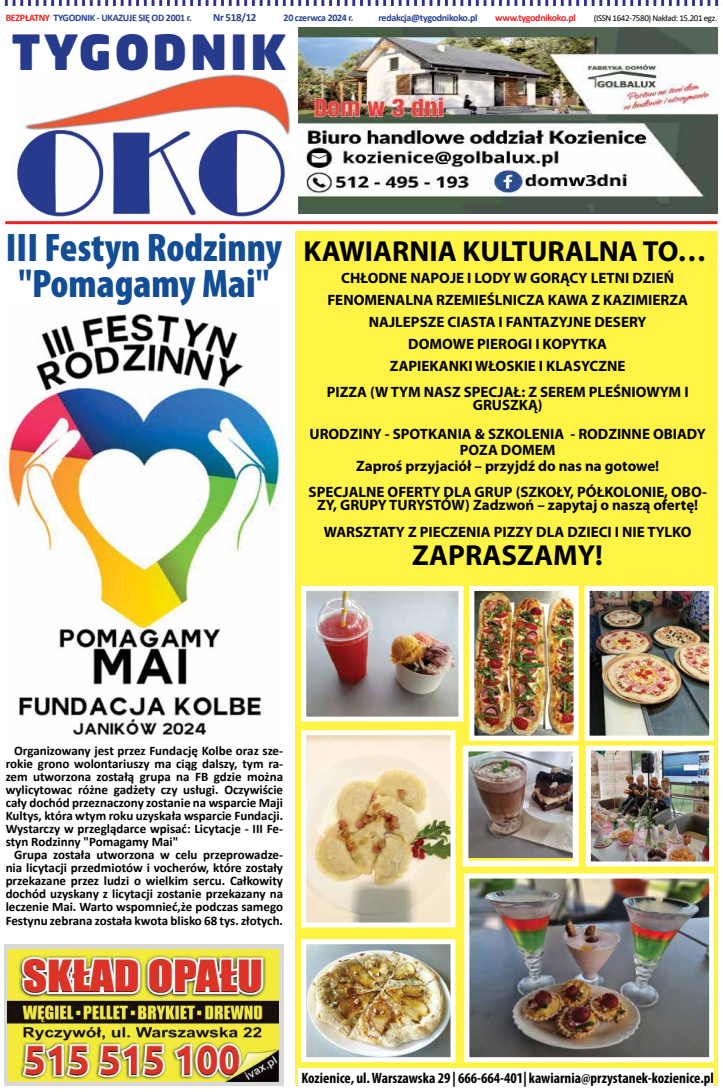
<style>
.page{position:relative;width:723px;height:1092px;background:#fff}
.page>*{position:absolute;margin:0;border:0;box-sizing:border-box;transform-origin:0 0}
.t1{font:900 47.9px "Neo Sans Pro";letter-spacing:.06em;color:#273b8d}
.t2{font:900 condensed 40px/36px "Myriad Pro";color:#124d95;text-align:center}
.t3{font:700 29px "Myriad Pro";color:#000}
.t4{font:700 15px/22px "Myriad Pro";color:#000;text-align:center}
.t5{font:700 condensed 15px "Myriad Pro";color:#000}
.t6{font:700 13px/13px "Calibri";color:#000;text-align:justify}
.t7{font:700 11px "Calibri";letter-spacing:-.03em;color:#25408f}
.t8{font:700 10px "Calibri";letter-spacing:-.03em;color:#25408f}
.t9{font:700 10px "Calibri";letter-spacing:-.03em;color:#ed2024}
.t10{font:9px "Calibri";letter-spacing:-.04em;color:#000}
.s1{color:#ed2024}
</style>
<div class="page">
<img style="left:12px;top:74px;width:278px;height:145px">
<hr style="left:5px;top:221px;width:712px;height:3px;background:#ed2024">
<svg style="left:4px;top:0;width:715px;height:6px"></svg>
<div style="left:4px;top:944px;width:279px;height:141px;background:#d7d8da"></div>
<img style="left:7px;top:949px;width:272px;height:132px">
<img style="left:299px;top:27px;width:418px;height:186px">
<img style="left:6px;top:313px;width:275px;height:425px">
<div style="left:295px;top:231px;width:422px;height:854px;background:#fff346"></div>
<div style="left:298px;top:1067px;width:416px;height:19px;background:#fff"></div>
<img style="left:307px;top:592px;width:150px;height:123px">
<div style="left:301px;top:586px;width:162px;height:135px;border:5px solid #fff"></div>
<img style="left:307px;top:736px;width:142px;height:185px">
<div style="left:301px;top:730px;width:154px;height:197px;border:5px solid #fff"></div>
<img style="left:470px;top:752px;width:101px;height:105px">
<div style="left:463px;top:745px;width:115px;height:121px;border:6px solid #fff"></div>
<img style="left:470px;top:879px;width:238px;height:177px">
<div style="left:464px;top:873px;width:250px;height:189px;border:5px solid #fff"></div>
<img style="left:307px;top:945px;width:142px;height:111px">
<div style="left:301px;top:939px;width:154px;height:123px;border:5px solid #fff"></div>
<img style="left:592px;top:751px;width:116px;height:109px">
<div style="left:586px;top:745px;width:128px;height:121px;border:5px solid #fff"></div>
<img style="left:590px;top:592px;width:118px;height:142px">
<div style="left:584px;top:586px;width:130px;height:154px;border:5px solid #fff"></div>
<img style="left:475px;top:592px;width:97px;height:142px">
<div style="left:469px;top:586px;width:109px;height:154px;border:5px solid #fff"></div>
<p class="t8" style="left:6px;top:10px;width:188px"><span class="s1">BEZPŁATNY</span> TYGODNIK - UKAZUJE SIĘ OD 2001 r.</p>
<p class="t7" style="left:213px;top:9px;width:45px">Nr 518/12</p>
<p class="t8" style="left:284px;top:10px;width:71px">20 czerwca 2024 r.</p>
<p class="t8" style="left:378px;top:10px;width:101px">redakcja@tygodnikoko.pl</p>
<p class="t9" style="left:495px;top:10px;width:82px">www.tygodnikoko.pl</p>
<p class="t10" style="left:594px;top:12px;width:125px">(ISSN 1642-7580) Nakład: 15.201 egz.</p>
<h1 class="t1" style="left:12px;top:20px;width:277px">TYGODNIK</h1>
<h2 class="t2" style="left:6px;top:230px;width:278px">III Festyn Rodzinny "Pomagamy Mai"</h2>
<h3 class="t3" style="left:304px;top:235px;width:404px">KAWIARNIA KULTURALNA TO…</h3>
<p class="t4" style="left:327px;top:267px;width:362px">CHŁODNE NAPOJE I LODY W GORĄCY LETNI DZIEŃ FENOMENALNA RZEMIEŚLNICZA KAWA Z KAZIMIERZA NAJLEPSZE CIASTA I FANTAZYJNE DESERY<br>DOMOWE PIEROGI I KOPYTKA<br>ZAPIEKANKI WŁOSKIE I KLASYCZNE</p>
<p class="t4" style="left:327px;top:385px;width:363px;line-height:13px">PIZZA (W TYM NASZ SPECJAŁ: Z SEREM PLEŚNIOWYM I<br>GRUSZKĄ)</p>
<p class="t4" style="left:309px;top:426px;width:398px;line-height:16px">URODZINY - SPOTKANIA &amp; SZKOLENIA - RODZINNE OBIADY<br>POZA DOMEM<br>Zaproś przyjaciół – przyjdź do nas na gotowe!</p>
<p class="t4" style="left:309px;top:485px;width:400px;line-height:13px">SPECJALNE OFERTY DLA GRUP (SZKOŁY, PÓŁKOLONIE, OBO-<br>ZY, GRUPY TURYSTÓW) Zadzwoń – zapytaj o naszą ofertę!</p>
<p class="t4" style="left:324px;top:521px;width:369px">WARSZTATY Z PIECZENIA PIZZY DLA DZIECI I NIE TYLKO</p>
<h3 class="t3" style="left:412px;top:539px;width:192px">ZAPRASZAMY!</h3>
<p class="t6" style="left:6px;top:744px;width:279px;text-indent:9px">Organizowany jest przez Fundację Kolbe oraz sze&shy;rokie grono wolontariuszy ma ciąg dalszy, tym ra&shy;zem utworzona zostałą grupa na FB gdzie można wylicytowac różne gadżety czy usługi. Oczywiście cały dochód przeznaczony zostanie na wsparcie Maji Kultys, która wtym roku uzyskała wsparcie Fundacji.<br>Wystarczy w przeglądarce wpisać: Licytacje - III Fe&shy;styn Rodzinny "Pomagamy Mai"</p>
<p class="t6" style="left:6px;top:848px;width:279px;text-indent:9px">Grupa została utworzona w celu przeprowadze&shy;nia licytacji przedmiotów i vocherów, które zostały przekazane przez ludzi o wielkim sercu. Całkowity dochód uzyskany z licytacji zostanie przekazany na leczenie Mai. Warto wspomnieć,że podczas samego Festynu zebrana została kwota blisko 68 tys. złotych.</p>
<p class="t5" style="left:301px;top:1069px;width:414px">Kozienice, ul. Warszawska 29 | 666-664-401| kawiarnia@przystanek-kozienice.pl</p>
</div>
